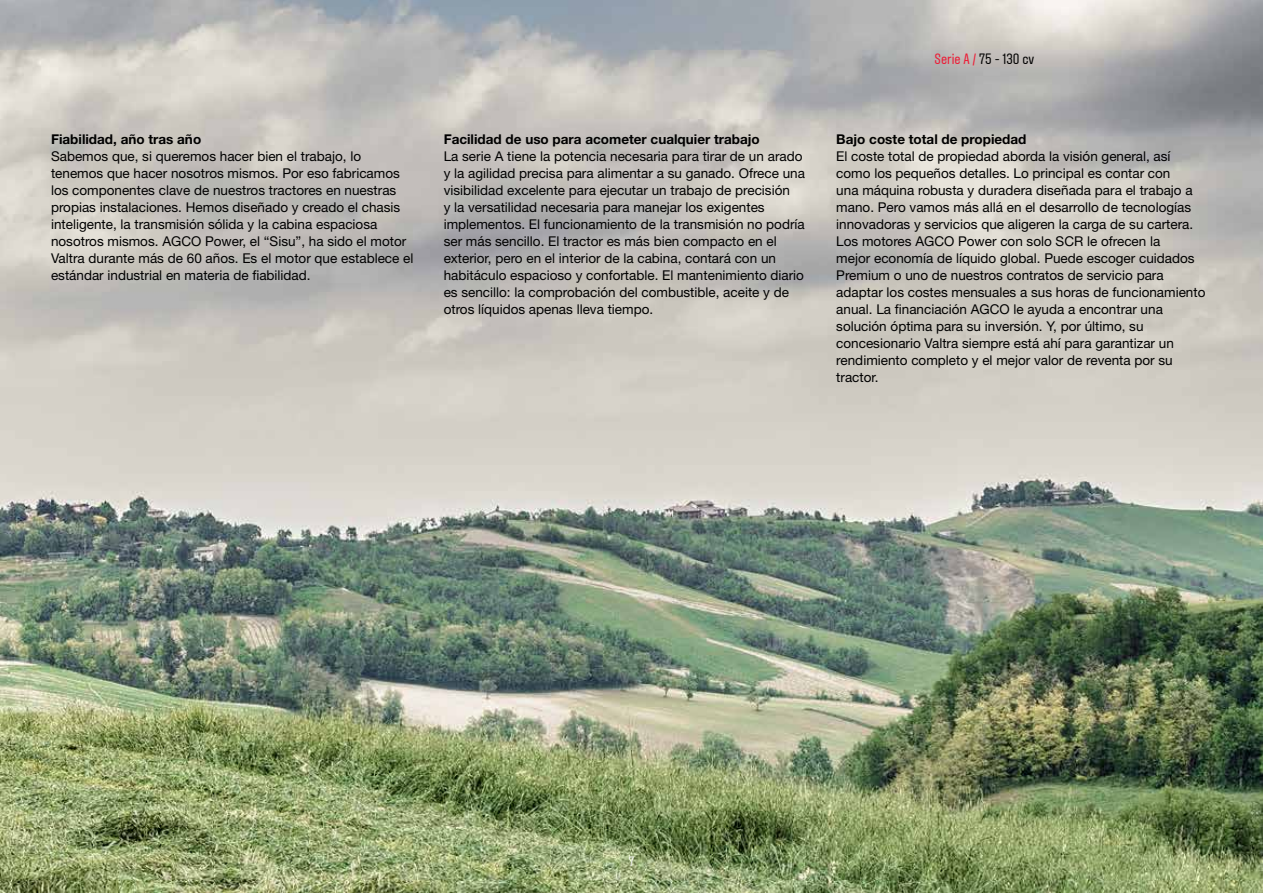
<style>
.page{position:relative;width:1263px;height:893px;background:#fff}
.page>*{position:absolute;margin:0;border:0;box-sizing:border-box;transform-origin:0 0}
.t1{font:15px "Aveny T";color:#000}
.t2{font:13.5px/17px "Helvetica Neue LT Std";color:#000}
.t3{font:700 13.5px "Helvetica Neue LT Std";color:#000}
.t4{font:13.5px "Aveny T";color:#fff}
.s1{color:#ed1b35}
</style>
<div class="page">
<img style="left:230px;top:0;width:1033px;height:893px">
<img style="left:0;top:0;width:230px;height:893px">
<p class="t3" style="left:51px;top:131px;width:152px">Fiabilidad, año tras año</p>
<p class="t2" style="left:51px;top:147px;width:364px">Sabemos que, si queremos hacer bien el trabajo, lo tenemos que hacer nosotros mismos. Por eso fabricamos los componentes clave de nuestros tractores en nuestras propias instalaciones. Hemos diseñado y creado el chasis inteligente, la transmisión sólida y la cabina espaciosa nosotros mismos. AGCO Power, el “Sisu”, ha sido el motor Valtra durante más de 60 años. Es el motor que establece el estándar industrial en materia de fiabilidad.</p>
<p class="t3" style="left:444px;top:131px;width:318px">Facilidad de uso para acometer cualquier trabajo</p>
<p class="t2" style="left:444px;top:147px;width:363px">La serie A tiene la potencia necesaria para tirar de un arado y la agilidad precisa para alimentar a su ganado. Ofrece una visibilidad excelente para ejecutar un trabajo de precisión<br>y la versatilidad necesaria para manejar los exigentes implementos. El funcionamiento de la transmisión no podría ser más sencillo. El tractor es más bien compacto en el exterior, pero en el interior de la cabina, contará con un habitáculo espacioso y confortable. El mantenimiento diario es sencillo: la comprobación del combustible, aceite y de otros líquidos apenas lleva tiempo.</p>
<p class="t1" style="left:934px;top:50px;width:101px"><span class="s1">Serie A /</span> 75 - 130 cv</p>
<p class="t3" style="left:836px;top:130px;width:192px">Bajo coste total de propiedad</p>
<p class="t2" style="left:836px;top:147px;width:371px">El coste total de propiedad aborda la visión general, así como los pequeños detalles. Lo principal es contar con<br>una máquina robusta y duradera diseñada para el trabajo a mano. Pero vamos más allá en el desarrollo de tecnologías innovadoras y servicios que aligeren la carga de su cartera.<br>Los motores AGCO Power con solo SCR le ofrecen la<br>mejor economía de líquido global. Puede escoger cuidados Premium o uno de nuestros contratos de servicio para adaptar los costes mensuales a sus horas de funcionamiento anual. La financiación AGCO le ayuda a encontrar una solución óptima para su inversión. Y, por último, su concesionario Valtra siempre está ahí para garantizar un rendimiento completo y el mejor valor de reventa por su tractor.</p>
<p class="t4" style="left:629px;top:854px;width:7px">7</p>
</div>
